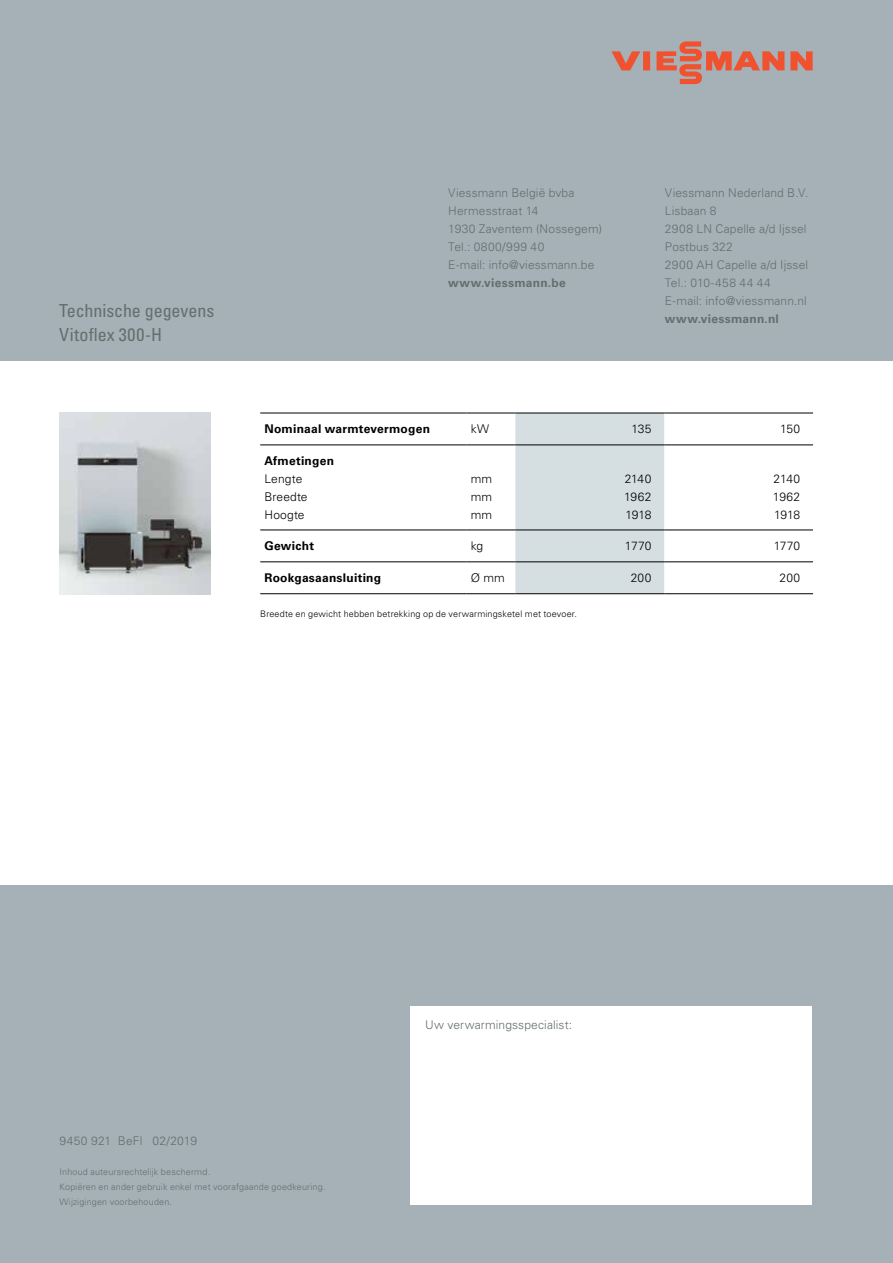
<style>
.page{position:relative;width:893px;height:1263px;background:#a5b1b7}
.page>*{position:absolute;margin:0;border:0;box-sizing:border-box;transform-origin:0 0}
.t1{font:condensed 18px/24px "Univers LTCYR 57";letter-spacing:-.005em;color:#636e6e}
.t2{font:300 12px/18px "Univers LT Std";letter-spacing:.01em;color:#636e6e}
.t3{font:300 12px/18px "Univers LTCYR 45";letter-spacing:.005em;color:#000;text-align:justify}
.t4{font:700 12px "Univers LTCYR 65";letter-spacing:.02em;color:#000}
.t5{font:300 12px "Univers LTCYR 45";letter-spacing:.01em;color:#636e6e}
.t6{font:700 12px "Univers LT Std";letter-spacing:.02em;color:#636e6e}
.t7{font:300 9px/15px "Univers LTCYR 45";letter-spacing:.02em;color:#636e6e}
.t8{font:300 9px "Univers LTCYR 45";letter-spacing:.02em;color:#000}
</style>
<div class="page">
<div style="left:0;top:361px;width:893px;height:523px;background:#fff"></div>
<div style="left:411px;top:1007px;width:401px;height:198px;background:#fff"></div>
<img style="left:60px;top:413px;width:150px;height:181px">
<svg style="left:611px;top:41px;width:202px;height:43px"></svg>
<div style="left:515px;top:414px;width:149px;height:179px;background:#d5dee1"></div>
<hr style="left:260px;top:413px;width:206px;height:1px;background:#000">
<hr style="left:466px;top:413px;width:49px;height:1px;background:#000">
<hr style="left:515px;top:413px;width:149px;height:1px;background:#000">
<hr style="left:664px;top:413px;width:149px;height:1px;background:#000">
<hr style="left:260px;top:593px;width:206px;height:1px;background:#000">
<hr style="left:466px;top:593px;width:49px;height:1px;background:#000">
<hr style="left:515px;top:593px;width:149px;height:1px;background:#000">
<hr style="left:664px;top:593px;width:149px;height:1px;background:#000">
<hr style="left:260px;top:445px;width:206px;height:1px;background:#000">
<hr style="left:466px;top:445px;width:49px;height:1px;background:#000">
<hr style="left:515px;top:445px;width:149px;height:1px;background:#000">
<hr style="left:664px;top:445px;width:149px;height:1px;background:#000">
<hr style="left:260px;top:530px;width:206px;height:1px;background:#000">
<hr style="left:466px;top:530px;width:49px;height:1px;background:#000">
<hr style="left:515px;top:530px;width:149px;height:1px;background:#000">
<hr style="left:664px;top:530px;width:149px;height:1px;background:#000">
<hr style="left:260px;top:562px;width:206px;height:1px;background:#000">
<hr style="left:466px;top:562px;width:49px;height:1px;background:#000">
<hr style="left:515px;top:562px;width:149px;height:1px;background:#000">
<hr style="left:664px;top:562px;width:149px;height:1px;background:#000">
<h1 class="t1" style="left:59px;top:298px;width:157px">Technische gegevens<br>Vitoflex 300-H</h1>
<p class="t2" style="left:448px;top:183px;width:155px">Viessmann België bvba<br>Hermesstraat 14<br>1930 Zaventem (Nossegem)<br>Tel.: 0800/999 40<br>E-mail: info@viessmann.be</p>
<p class="t6" style="left:448px;top:275px;width:119px">www.viessmann.be</p>
<p class="t2" style="left:665px;top:183px;width:145px">Viessmann Nederland B.V.<br>Lisbaan 8<br>2908 LN Capelle a/d Ijssel<br>Postbus 322<br>2900 AH Capelle a/d Ijssel<br>Tel.: 010-458 44 44<br>E-mail: info@viessmann.nl</p>
<p class="t6" style="left:665px;top:311px;width:115px">www.viessmann.nl</p>
<p class="t4" style="left:264px;top:421px;width:167px">Nominaal warmtevermogen</p>
<p class="t3" style="left:471px;top:420px;width:20px">kW</p>
<p class="t3" style="left:631px;top:420px;width:22px">135</p>
<p class="t3" style="left:780px;top:420px;width:22px">150</p>
<p class="t4" style="left:264px;top:452px;width:71px">Afmetingen</p>
<p class="t3" style="left:264px;top:469px;width:45px;text-align:left">Lengte<br>Breedte<br>Hoogte</p>
<p class="t3" style="left:471px;top:469px;width:23px">mm mm mm</p>
<p class="t3" style="left:624px;top:469px;width:29px">2140<br>1962<br>1918</p>
<p class="t3" style="left:773px;top:469px;width:29px">2140<br>1962<br>1918</p>
<p class="t4" style="left:264px;top:537px;width:51px">Gewicht</p>
<p class="t3" style="left:471px;top:537px;width:14px">kg</p>
<p class="t3" style="left:625px;top:537px;width:28px">1770</p>
<p class="t3" style="left:774px;top:537px;width:28px">1770</p>
<p class="t4" style="left:264px;top:569px;width:118px">Rookgasaansluiting</p>
<p class="t3" style="left:471px;top:568px;width:36px">Ø mm</p>
<p class="t3" style="left:631px;top:568px;width:22px">200</p>
<p class="t3" style="left:779px;top:568px;width:22px">200</p>
<p class="t8" style="left:260px;top:608px;width:318px">Breedte en gewicht hebben betrekking op de verwarmingsketel met toevoer.</p>
<p class="t5" style="left:425px;top:1017px;width:148px">Uw verwarmingsspecialist:</p>
<p class="t5" style="left:60px;top:1132px;width:139px">9450 921 BeFl 02/2019</p>
<p class="t7" style="left:60px;top:1164px;width:267px">Inhoud auteursrechtelijk beschermd.<br>Kopiëren en ander gebruik enkel met voorafgaande goedkeuring.<br>Wijzigingen voorbehouden.</p>
</div>
